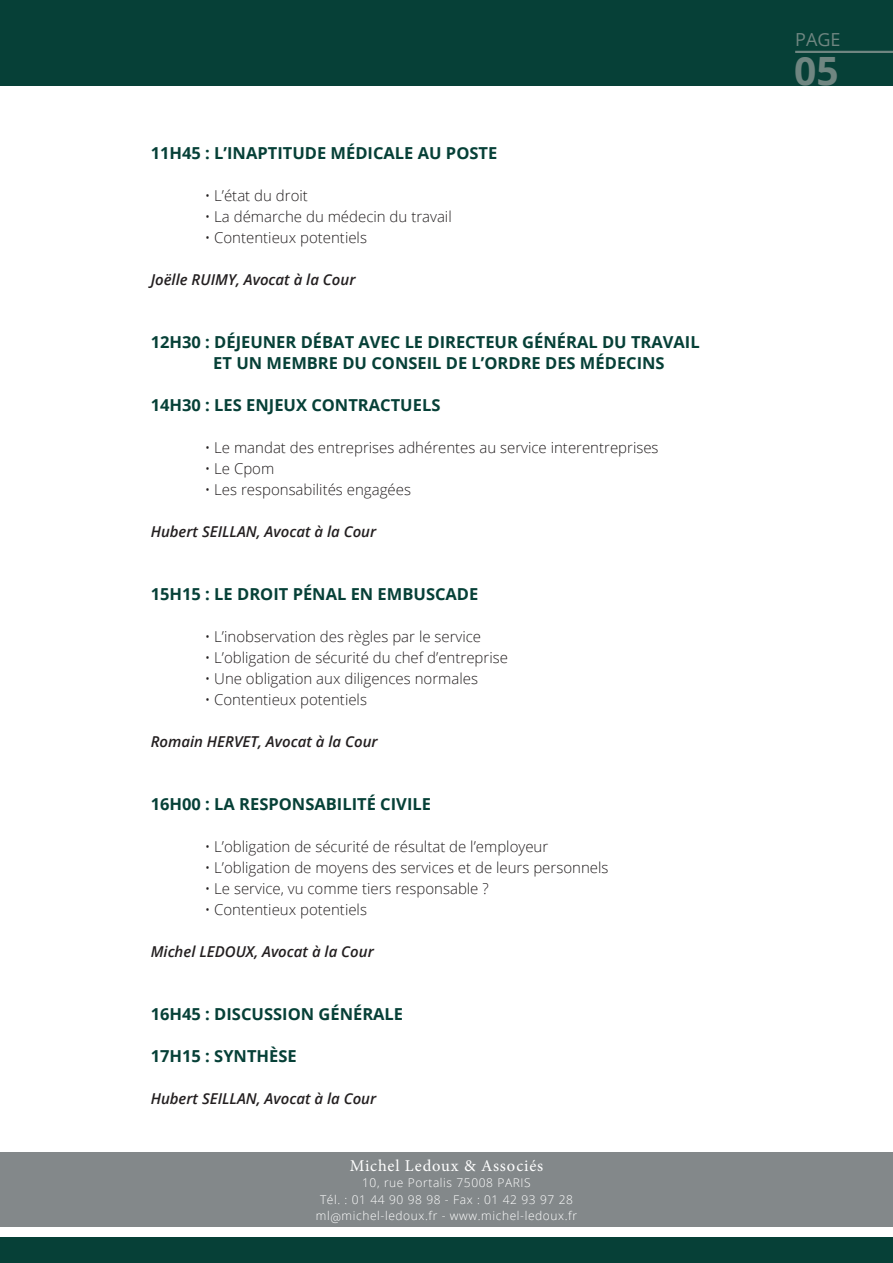
<style>
.page{position:relative;width:893px;height:1263px;background:#fff}
.page>*{position:absolute;margin:0;border:0;box-sizing:border-box;transform-origin:0 0}
.t1{font:700 39px "Open Sans";color:#6f8681}
.t2{font:18px "Open Sans";color:#6f8681}
.t3{font:700 16.5px/21px "Open Sans";color:#064037}
.t4{font:16.5px "Minion Pro";letter-spacing:.05em;color:#fff}
.t5{font:300 15px "Open Sans";color:#231f20}
.t6{font:italic 600 15px "Open Sans";color:#231f20}
.t7{font:300 12px/16.5px "Open Sans";letter-spacing:.05em;color:#fff;text-align:center}
</style>
<div class="page">
<div style="left:0;top:1152px;width:893px;height:75px;background:#83888a"></div>
<div style="left:0;top:1237px;width:893px;height:26px;background:#064037"></div>
<div style="left:0;top:0;width:893px;height:85px;background:#064037"></div>
<hr style="left:795px;top:51px;width:98px;height:2px;background:#6f8681">
<p class="t3" style="left:151px;top:142px;width:348px">11H45 : L’INAPTITUDE MÉDICALE AU POSTE</p>
<p class="t5" style="left:205px;top:186px;width:105px">• L’état du droit</p>
<p class="t5" style="left:205px;top:207px;width:249px">• La démarche du médecin du travail</p>
<p class="t5" style="left:205px;top:228px;width:164px">• Contentieux potentiels</p>
<p class="t6" style="left:151px;top:270px;width:206px">Joëlle RUIMY, Avocat à la Cour</p>
<p class="t3" style="left:213px;top:331px;width:488px;text-indent:-63px">12H30 : DÉJEUNER DÉBAT AVEC LE DIRECTEUR GÉNÉRAL DU TRAVAIL<br>ET UN MEMBRE DU CONSEIL DE L’ORDRE DES MÉDECINS</p>
<p class="t3" style="left:151px;top:394px;width:291px">14H30 : LES ENJEUX CONTRACTUELS</p>
<p class="t5" style="left:205px;top:438px;width:455px">• Le mandat des entreprises adhérentes au service interentreprises</p>
<p class="t5" style="left:205px;top:459px;width:71px">• Le Cpom</p>
<p class="t5" style="left:205px;top:480px;width:208px">• Les responsabilités engagées</p>
<p class="t6" style="left:151px;top:522px;width:227px">Hubert SEILLAN, Avocat à la Cour</p>
<p class="t3" style="left:151px;top:583px;width:329px">15H15 : LE DROIT PÉNAL EN EMBUSCADE</p>
<p class="t5" style="left:205px;top:627px;width:278px">• L’inobservation des règles par le service</p>
<p class="t5" style="left:205px;top:648px;width:305px">• L’obligation de sécurité du chef d’entreprise</p>
<p class="t5" style="left:205px;top:669px;width:275px">• Une obligation aux diligences normales</p>
<p class="t5" style="left:205px;top:690px;width:164px">• Contentieux potentiels</p>
<p class="t6" style="left:151px;top:732px;width:228px">Romain HERVET, Avocat à la Cour</p>
<p class="t3" style="left:151px;top:793px;width:282px">16H00 : LA RESPONSABILITÉ CIVILE</p>
<p class="t5" style="left:205px;top:837px;width:345px">• L’obligation de sécurité de résultat de l’employeur</p>
<p class="t5" style="left:205px;top:858px;width:405px">• L’obligation de moyens des services et de leurs personnels</p>
<p class="t5" style="left:205px;top:879px;width:286px">• Le service, vu comme tiers responsable ?</p>
<p class="t5" style="left:205px;top:900px;width:164px">• Contentieux potentiels</p>
<p class="t6" style="left:151px;top:942px;width:225px">Michel LEDOUX, Avocat à la Cour</p>
<p class="t3" style="left:151px;top:1003px;width:254px">16H45 : DISCUSSION GÉNÉRALE</p>
<p class="t3" style="left:151px;top:1045px;width:148px">17H15 : SYNTHÈSE</p>
<p class="t6" style="left:151px;top:1089px;width:227px">Hubert SEILLAN, Avocat à la Cour</p>
<p class="t4" style="left:350px;top:1154px;width:195px">Michel Ledoux &amp; Associés</p>
<p class="t7" style="left:316px;top:1174px;width:263px">10, rue Portalis 75008 PARIS<br>Tél. : 01 44 90 98 98 - Fax : 01 42 93 97 28 ml@michel-ledoux.fr - www.michel-ledoux.fr</p>
<p class="t2" style="left:795px;top:27px;width:47px">PAGE</p>
<h1 class="t1" style="left:794px;top:43px;width:46px">05</h1>
</div>
